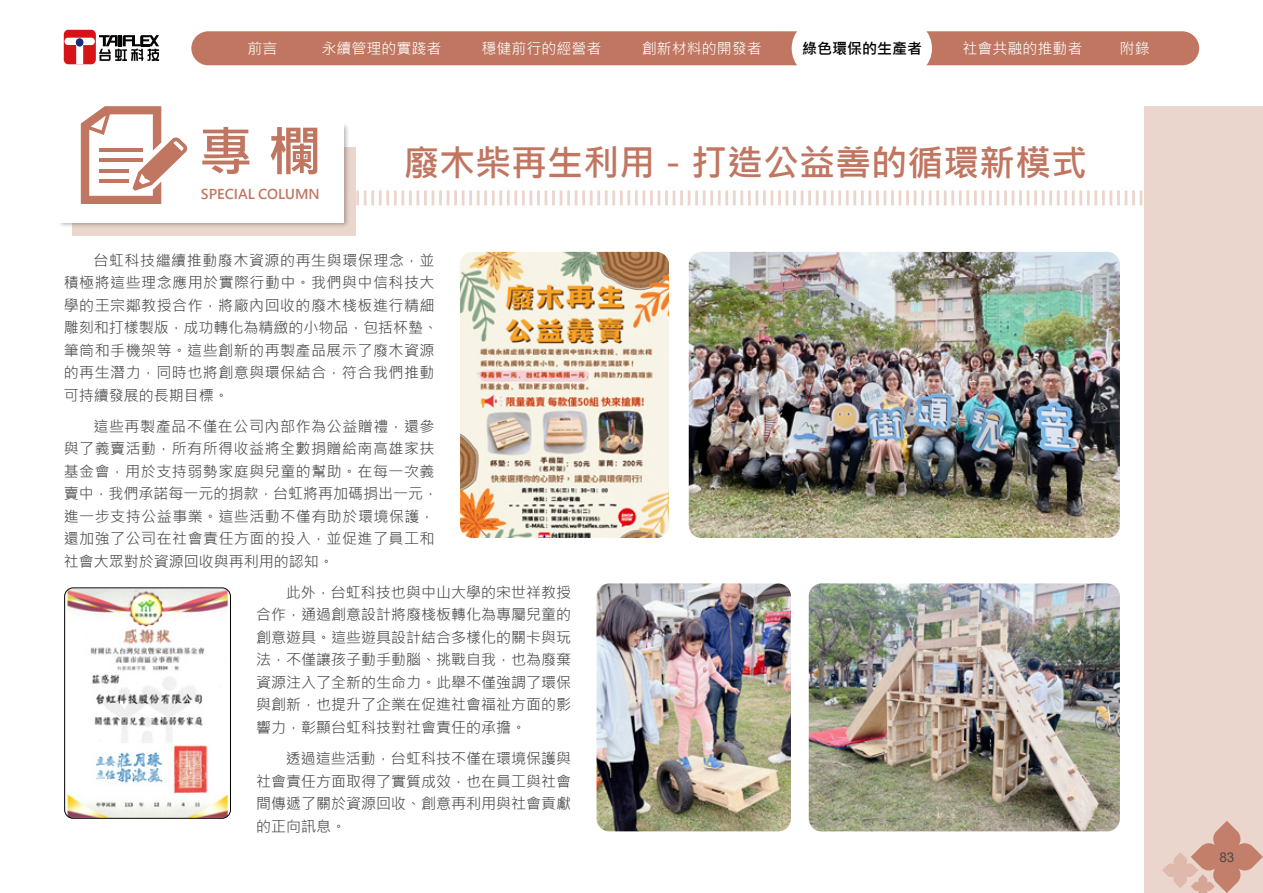
<style>
.page{position:relative;width:1263px;height:893px;background:#fff}
.page>*{position:absolute;margin:0;border:0;box-sizing:border-box;transform-origin:0 0}
.t1{font:700 54px "Microsoft Jheng Hei";color:#c07660}
.t2{font:700 36px "Microsoft Jheng Hei";color:#c07660}
.t3{font:15px/22.5px "Microsoft Jheng Hei";letter-spacing:.03em;color:#4c4948}
.t4{font:15px "Microsoft Jheng Hei";color:#fff}
.t5{font:700 15px "Microsoft Jheng Hei";color:#000}
.t6{font:700 13.5px "Microsoft Jheng Hei";color:#c07660}
.t7{font:13.5px "Arial";color:#4c4948}
</style>
<div class="page">
<div style="left:191px;top:31px;width:1008px;height:34px;background:#c07660;border-radius:17px"></div>
<div style="left:792px;top:19px;width:58px;height:59px;background:#fff;border-radius:50%"></div>
<div style="left:832px;top:19px;width:59px;height:59px;background:#fff;border-radius:50%"></div>
<div style="left:873px;top:19px;width:59px;height:59px;background:#fff;border-radius:50%"></div>
<svg style="left:64px;top:30px;width:32px;height:34px"></svg>
<div style="left:65px;top:38px;width:30px;height:7px;background:#fff;border-radius:4px"></div>
<div style="left:76px;top:38px;width:7px;height:9px;background:#1d2a74;border-radius:50%"></div>
<svg style="left:99px;top:35px;width:60px;height:26px"></svg>
<div style="left:1144px;top:106px;width:119px;height:787px;background:#ebd6cd"></div>
<div style="left:72px;top:148px;width:283px;height:88px;background:#ebd6cd"></div>
<div style="left:57px;top:122px;width:293px;height:107px;background:#000;opacity:.3"></div>
<div style="left:37px;top:111px;width:307px;height:112px;background:#fff"></div>
<svg style="left:81px;top:106px;width:106px;height:98px"></svg>
<svg style="left:347px;top:147px;width:796px;height:61px"></svg>
<img style="left:809px;top:583px;width:311px;height:248px">
<img style="left:596px;top:583px;width:195px;height:248px">
<img style="left:66px;top:588px;width:163px;height:230px">
<div style="left:64px;top:588px;width:167px;height:230px;border:1px solid #000;border-radius:9px"></div>
<img style="left:689px;top:252px;width:431px;height:286px">
<img style="left:460px;top:252px;width:209px;height:286px">
<svg style="left:1162px;top:821px;width:101px;height:72px"></svg>
<p class="t4" style="left:248px;top:39px;width:31px">前言</p>
<p class="t4" style="left:321px;top:39px;width:121px">永續管理的實踐者</p>
<p class="t4" style="left:482px;top:39px;width:121px">穩健前行的經營者</p>
<p class="t4" style="left:642px;top:39px;width:121px">創新材料的開發者</p>
<p class="t5" style="left:802px;top:39px;width:121px">綠色環保的生產者</p>
<p class="t4" style="left:962px;top:39px;width:121px">社會共融的推動者</p>
<p class="t4" style="left:1120px;top:39px;width:31px">附錄</p>
<h1 class="t1" style="left:199px;top:118px;width:125px">專欄</h1>
<p class="t6" style="left:201px;top:185px;width:120px">SPECIAL COLUMN</p>
<h2 class="t2" style="left:403px;top:141px;width:685px">廢木柴再生利用－打造公益善的循環新模式</h2>
<p class="t3" style="left:64px;top:249px;width:376px;text-indent:30px">台虹科技繼續推動廢木資源的再生與環保理念，並積極將這些理念應用於實際行動中。我們與中信科技大學的王宗鄰教授合作，將廠內回收的廢木棧板進行精細雕刻和打樣製版，成功轉化為精緻的小物品，包括杯墊、筆筒和手機架等。這些創新的再製產品展示了廢木資源的再生潛力，同時也將創意與環保結合，符合我們推動可持續發展的長期目標。</p>
<p class="t3" style="left:64px;top:415px;width:376px;text-indent:30px">這些再製產品不僅在公司內部作為公益贈禮，還參與了義賣活動，所有所得收益將全數捐贈給南高雄家扶基金會，用於支持弱勢家庭與兒童的幫助。在每一次義賣中，我們承諾每一元的捐款，台虹將再加碼捐出一元，進一步支持公益事業。這些活動不僅有助於環境保護，還加強了公司在社會責任方面的投入，並促進了員工和社會大眾對於資源回收與再利用的認知。</p>
<p class="t3" style="left:256px;top:581px;width:316px;text-align:justify;text-indent:30px">此外，台虹科技也與中山大學的宋世祥教授合作，通過創意設計將廢棧板轉化為專屬兒童的創意遊具。這些遊具設計結合多樣化的關卡與玩法，不僅讓孩子動手動腦、挑戰自我，也為廢棄資源注入了全新的生命力。此舉不僅強調了環保與創新，也提升了企業在促進社會福祉方面的影響力，彰顯台虹科技對社會責任的承擔。</p>
<p class="t3" style="left:256px;top:747px;width:316px;text-align:justify;text-indent:30px">透過這些活動，台虹科技不僅在環境保護與社會責任方面取得了實質成效，也在員工與社會間傳遞了關於資源回收、創意再利用與社會貢獻的正向訊息。</p>
<p class="t7" style="left:1219px;top:848px;width:17px">83</p>
</div>
